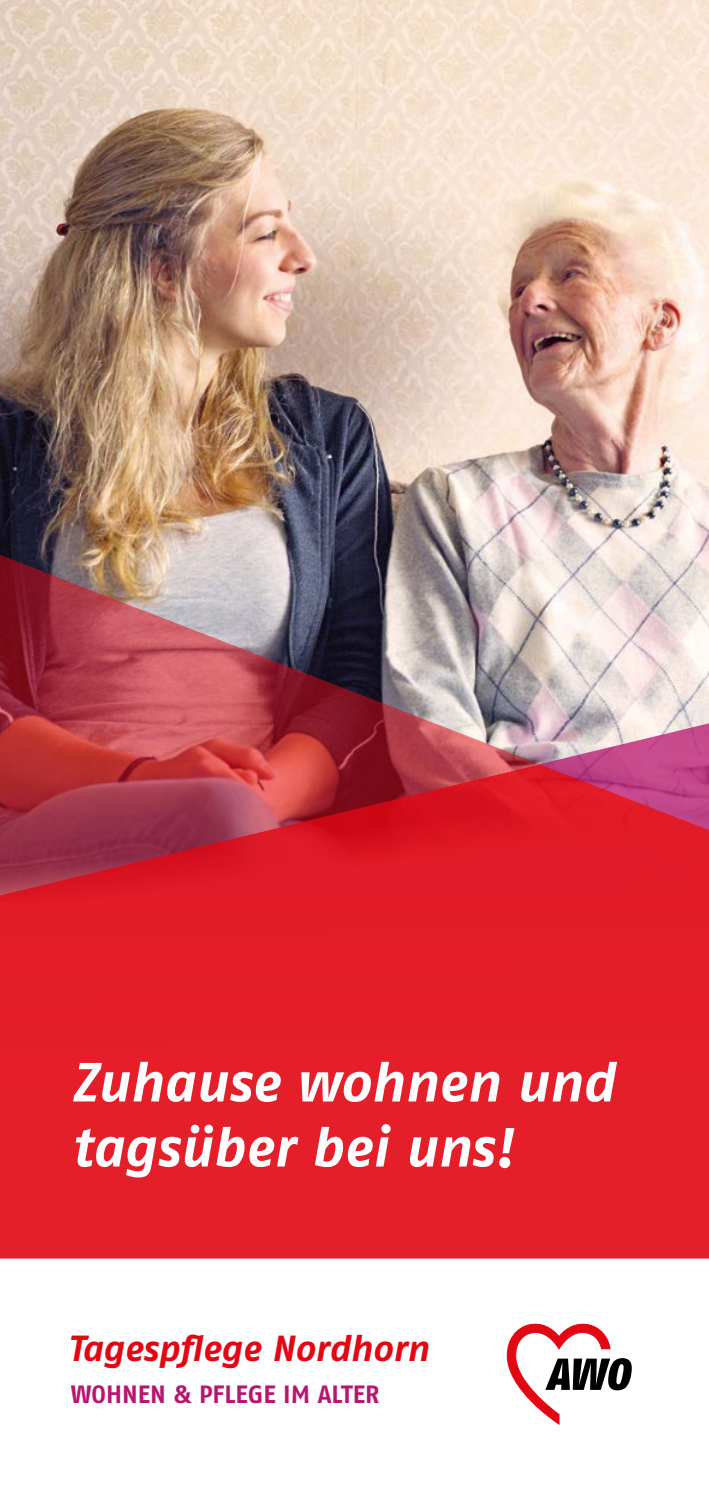
<style>
.page{position:relative;width:709px;height:1489px;background:#fff}
.page>*{position:absolute;margin:0;border:0;box-sizing:border-box;transform-origin:0 0}
.t1{font:italic 700 55px/65px "Fago OT";color:#fff}
.t2{font:italic 700 36.25px "Fago OT";letter-spacing:-.005em;color:#e30613}
.t3{font:700 25px "Fago No";color:#b8156f}
</style>
<div class="page">
<img style="left:0;top:0;width:709px;height:718px">
<div style="left:0;top:838px;width:709px;height:420px;background:#e51e2a"></div>
<img style="left:0;top:546px;width:540px;height:354px">
<svg style="left:507px;top:1323px;width:124px;height:100px"></svg>
<svg style="left:539px;top:718px;width:170px;height:120px;background:#d25375"></svg>
<p class="t1" style="left:71px;top:1049px;width:545px">Zuhause wohnen und tagsüber bei uns!</p>
<p class="t2" style="left:67px;top:1326px;width:362px">Tagespflege Nordhorn</p>
<p class="t3" style="left:71px;top:1378px;width:310px">WOHNEN &amp; PFLEGE IM ALTER</p>
</div>
